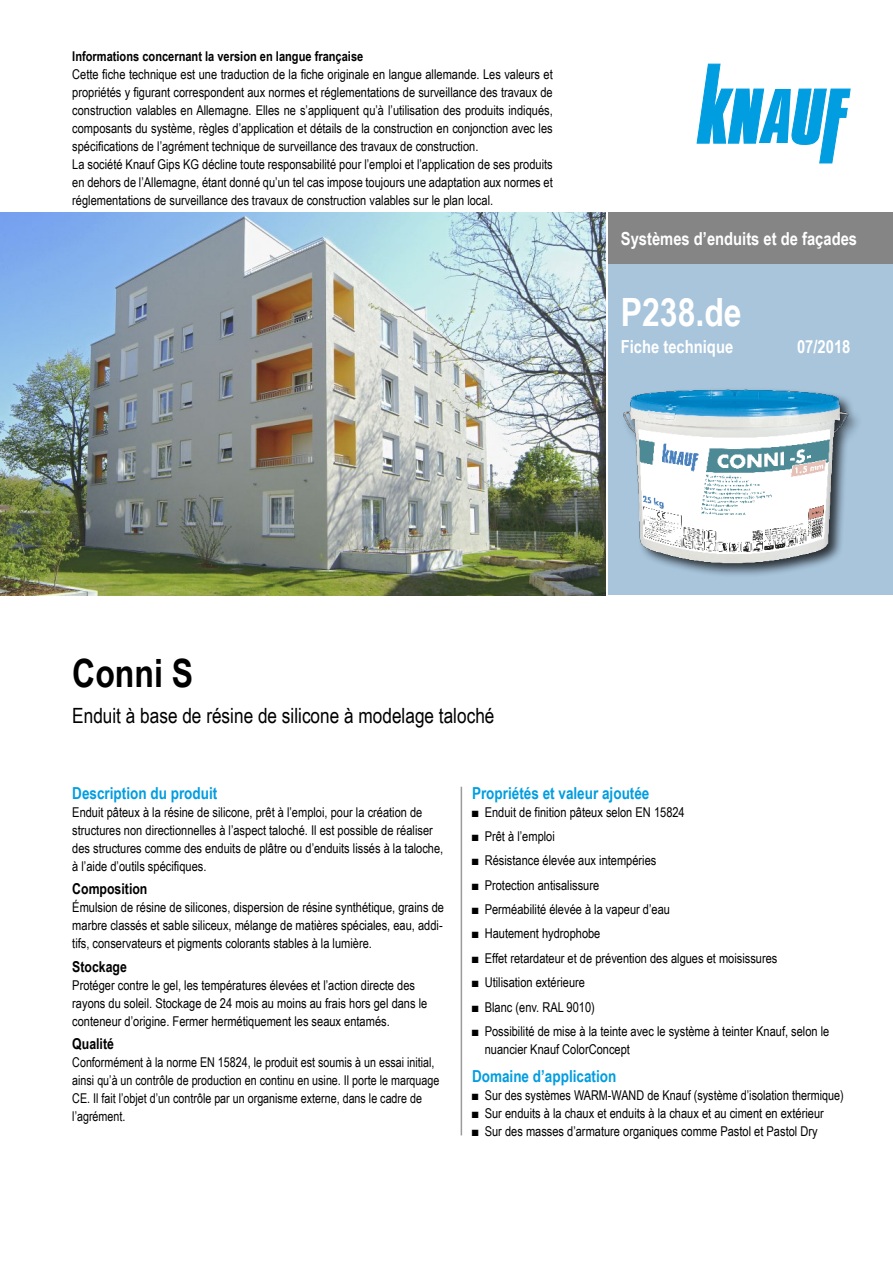
<style>
.page{position:relative;width:893px;height:1263px;background:#fff}
.page>*{position:absolute;margin:0;border:0;box-sizing:border-box;transform-origin:0 0}
.t1{font:700 39px "Arial Narrow";color:#fff}
.t2{font:700 39px "Arial Narrow";color:#000}
.t3{font:21px "Arial Narrow";color:#000}
.Sparte_TB{font:700 18px "Arial Narrow";color:#fff}
.Ausgabe_TB{font:700 18px "Arial Narrow";color:#fff}
.Ue3_11cyan_TB{font:700 16.5px "Arial Narrow";color:#009de0}
.Text_TB{font:700 16.5px "Arial Narrow";color:#009de0}
.Ue4_10schwarz_TB{font:700 15px "Arial Narrow";color:#000}
._01_Fließtext_dt{font:13.5px/18px "Arial Narrow";color:#000;text-align:justify}
.Text_TB-2{font:13.5px/18px "Arial Narrow";color:#000}
._01_Fließtext_dt-2{font:700 13.5px "Arial Narrow";color:#000}
</style>
<div class="page">
<div style="left:608px;top:213px;width:285px;height:382px;background:#a8c5dc"></div>
<div style="left:608px;top:213px;width:285px;height:51px;background:#858585"></div>
<div style="left:621px;top:387px;width:242px;height:191px;background:#000;opacity:.75"></div>
<img style="left:621px;top:387px;width:229px;height:185px">
<img style="left:0;top:213px;width:606px;height:382px">
<svg style="left:697px;top:64px;width:153px;height:99px"></svg>
<hr style="left:461px;top:787px;width:1px;height:348px;background:#9b9b9b">
<p class="_01_Fließtext_dt-2" style="left:72px;top:46px;width:293px">Informations concernant la version en langue française</p>
<p class="_01_Fließtext_dt" style="left:72px;top:64px;width:482px">Cette fiche technique est une traduction de la fiche originale en langue allemande. Les valeurs et propriétés y figurant correspondent aux normes et réglementations de surveillance des travaux de construction valables en Allemagne. Elles ne s’appliquent qu’à l’utilisation des produits indiqués, composants du système, règles d’application et détails de la construction en conjonction avec les spécifications de l’agrément technique de surveillance des travaux de construction.</p>
<p class="_01_Fließtext_dt" style="left:72px;top:154px;width:482px">La société Knauf Gips KG décline toute responsabilité pour l’emploi et l’application de ses produits en dehors de l’Allemagne, étant donné qu’un tel cas impose toujours une adaptation aux normes et réglementations de surveillance des travaux de construction valables sur le plan local.</p>
<p class="Sparte_TB" style="left:621px;top:225px;width:238px">Systèmes d’enduits et de façades</p>
<h1 class="t1" style="left:621px;top:282px;width:122px">P238.de</h1>
<h3 class="Sparte_TB" style="left:621px;top:333px;width:114px">Fiche technique</h3>
<p class="Ausgabe_TB" style="left:797px;top:333px;width:55px">07/2018</p>
<h1 class="t2" style="left:72px;top:644px;width:122px">Conni S</h1>
<h2 class="t3" style="left:72px;top:700px;width:424px">Enduit à base de résine de silicone à modelage taloché</h2>
<p class="Ue3_11cyan_TB" style="left:72px;top:780px;width:147px">Description du produit</p>
<p class="Text_TB-2" style="left:72px;top:802px;width:373px">Enduit pâteux à la résine de silicone, prêt à l’emploi, pour la création de structures non directionnelles à l’aspect taloché. Il est possible de réaliser des structures comme des enduits de plâtre ou d’enduits lissés à la taloche, à l’aide d’outils spécifiques.</p>
<p class="Ue4_10schwarz_TB" style="left:72px;top:877px;width:77px">Composition</p>
<p class="Text_TB-2" style="left:72px;top:898px;width:373px;text-align:justify">Émulsion de résine de silicones, dispersion de résine synthétique, grains de marbre classés et sable siliceux, mélange de matières spéciales, eau, addi&shy;tifs, conservateurs et pigments colorants stables à la lumière.</p>
<p class="Ue4_10schwarz_TB" style="left:72px;top:955px;width:56px">Stockage</p>
<p class="Text_TB-2" style="left:72px;top:975px;width:357px">Protéger contre le gel, les températures élevées et l’action directe des rayons du soleil. Stockage de 24 mois au moins au frais hors gel dans le conteneur d’origine. Fermer hermétiquement les seaux entamés.</p>
<p class="Ue4_10schwarz_TB" style="left:72px;top:1032px;width:43px">Qualité</p>
<p class="Text_TB-2" style="left:72px;top:1053px;width:369px">Conformément à la norme EN 15824, le produit est soumis à un essai initial, ainsi qu’à un contrôle de production en continu en usine. Il porte le marquage CE. Il fait l’objet d’un contrôle par un organisme externe, dans le cadre de l’agrément.</p>
<p class="Text_TB" style="left:472px;top:780px;width:179px">Propriétés et valeur ajoutée</p>
<p class="_01_Fließtext_dt" style="left:472px;top:802px;width:214px">■ Enduit de finition pâteux selon EN 15824</p>
<p class="_01_Fließtext_dt" style="left:472px;top:827px;width:84px">■ Prêt à l’emploi</p>
<p class="_01_Fließtext_dt" style="left:472px;top:851px;width:186px">■ Résistance élevée aux intempéries</p>
<p class="_01_Fließtext_dt" style="left:472px;top:875px;width:129px">■ Protection antisalissure</p>
<p class="_01_Fließtext_dt" style="left:472px;top:900px;width:199px">■ Perméabilité élevée à la vapeur d’eau</p>
<p class="_01_Fließtext_dt" style="left:472px;top:924px;width:130px">■ Hautement hydrophobe</p>
<p class="_01_Fließtext_dt" style="left:472px;top:948px;width:307px">■ Effet retardateur et de prévention des algues et moisissures</p>
<p class="_01_Fließtext_dt" style="left:472px;top:973px;width:115px">■ Utilisation extérieure</p>
<p class="_01_Fließtext_dt" style="left:472px;top:997px;width:124px">■ Blanc (env. RAL 9010)</p>
<p class="_01_Fließtext_dt" style="left:485px;top:1022px;width:346px;text-indent:-13px">■ Possibilité de mise à la teinte avec le système à teinter Knauf, selon le nuancier Knauf ColorConcept</p>
<p class="Ue3_11cyan_TB" style="left:472px;top:1064px;width:146px">Domaine d’application</p>
<p class="_01_Fließtext_dt" style="left:472px;top:1086px;width:373px">■ Sur des systèmes WARM-WAND de Knauf (système d’isolation thermique)</p>
<p class="_01_Fließtext_dt" style="left:472px;top:1104px;width:353px">■ Sur enduits à la chaux et enduits à la chaux et au ciment en extérieur</p>
<p class="_01_Fließtext_dt" style="left:472px;top:1122px;width:347px">■ Sur des masses d’armature organiques comme Pastol et Pastol Dry</p>
</div>
